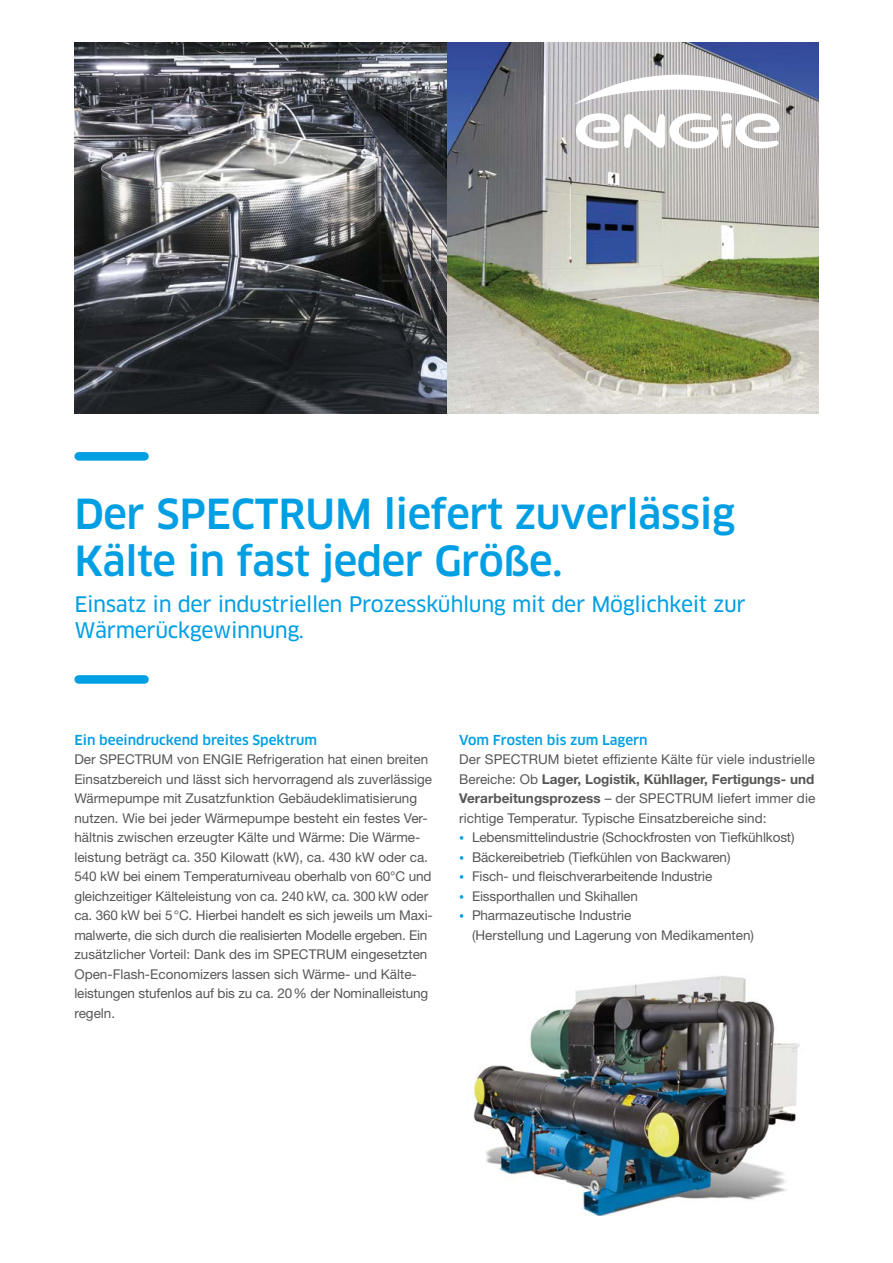
<style>
.page{position:relative;width:893px;height:1263px;background:#fff}
.page>*{position:absolute;margin:0;border:0;box-sizing:border-box;transform-origin:0 0}
.t1{font:500 40.5px/46.5px "Clan Pro";letter-spacing:-.015em;color:#009fe3}
.t2{font:21px/25.5px "Clan Pro News";letter-spacing:-.02em;color:#009fe3}
.t3{font:13.5px/19.5px "Helvetica Neue LT Std";color:#575756}
.t4{font:500 13.5px "Clan Pro";color:#009fe3}
.s1{font-weight:700}
.s2{font-family:"Clan Pro News";font-size:12.75px;color:#009fe3}
</style>
<div class="page">
<img style="left:74px;top:43px;width:745px;height:370px">
<div style="left:79px;top:452px;width:66px;height:9px;background:#009fe3"></div>
<svg style="left:574px;top:75px;width:207px;height:29px"></svg>
<svg style="left:576px;top:113px;width:203px;height:35px"></svg>
<div style="left:79px;top:675px;width:66px;height:9px;background:#009fe3"></div>
<img style="left:470px;top:976px;width:330px;height:240px">
<h1 class="t1" style="left:74px;top:492px;width:662px">Der SPECTRUM liefert zuverlässig<br>Kälte in fast jeder Größe.</h1>
<h2 class="t2" style="left:74px;top:592px;width:673px">Einsatz in der industriellen Prozesskühlung mit der Möglichkeit zur<br>Wärmerückgewinnung.</h2>
<p class="t4" style="left:74px;top:732px;width:244px">Ein beeindruckend breites Spektrum</p>
<p class="t3" style="left:74px;top:749px;width:360px">Der SPECTRUM von ENGIE Refrigeration hat einen breiten Einsatzbereich und lässt sich hervorragend als zuverlässige Wärmepumpe mit Zusatzfunktion Gebäudeklimatisierung nutzen. Wie bei jeder Wärmepumpe besteht ein festes Ver&shy;hältnis zwischen erzeugter Kälte und Wärme: Die Wärme&shy;leistung beträgt ca. 350 Kilowatt (kW), ca. 430 kW oder ca.<br>540 kW bei einem Temperaturniveau oberhalb von 60°C und gleichzeitiger Kälteleistung von ca. 240 kW, ca. 300 kW oder ca. 360 kW bei 5°C. Hierbei handelt es sich jeweils um Maxi&shy;malwerte, die sich durch die realisierten Modelle ergeben. Ein zusätzlicher Vorteil: Dank des im SPECTRUM eingesetzten Open-Flash-Economizers lassen sich Wärme- und Kälte&shy;leistungen stufenlos auf bis zu ca. 20% der Nominalleistung regeln.</p>
<p class="t4" style="left:459px;top:732px;width:190px">Vom Frosten bis zum Lagern</p>
<p class="t3" style="left:459px;top:749px;width:358px;text-align:justify">Der SPECTRUM bietet effiziente Kälte für viele industrielle Bereiche: Ob <span class="s1">Lager, Logistik, Kühllager, Fertigungs- und Verarbeitungsprozess</span> – der SPECTRUM liefert immer die richtige Temperatur. Typische Einsatzbereiche sind:</p>
<p class="t3" style="left:459px;top:827px;width:337px"><span class="s2">•</span> Lebensmittelindustrie (Schockfrosten von Tiefkühlkost)</p>
<p class="t3" style="left:459px;top:847px;width:273px"><span class="s2">•</span> Bäckereibetrieb (Tiefkühlen von Backwaren)</p>
<p class="t3" style="left:459px;top:866px;width:255px"><span class="s2">•</span> Fisch- und fleischverarbeitende Industrie</p>
<p class="t3" style="left:459px;top:886px;width:180px"><span class="s2">•</span> Eissporthallen und Skihallen</p>
<p class="t3" style="left:472px;top:905px;width:284px;text-indent:-13px"><span class="s2">•</span> Pharmazeutische Industrie<br>(Herstellung und Lagerung von Medikamenten)</p>
</div>
